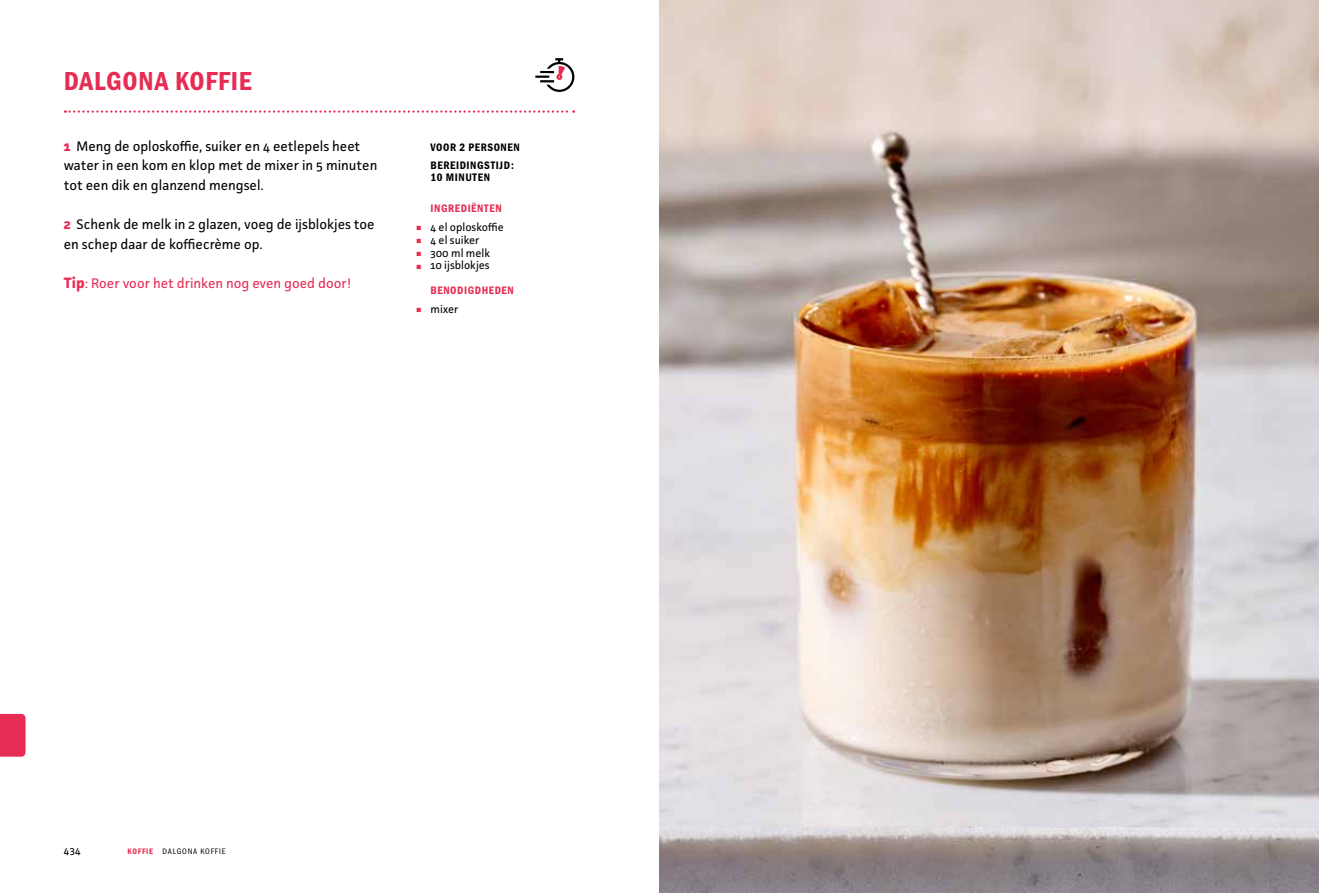
<style>
.page{position:relative;width:1319px;height:893px;background:#fff}
.page>*{position:absolute;margin:0;border:0;box-sizing:border-box;transform-origin:0 0}
.t1{font:39.15px "Franklin Gothic URW Con Boo";color:#e72c53;scale:1.15 1}
.t2{font:27px "Franklin Gothic URW Con Dem";letter-spacing:.025em;color:#e72c53}
.t3{font:13.8px/19.6px "Facit";color:#000}
.t4{font:13.8px "Facit";color:#e72c53}
.t5{font:11.25px "Facit";color:#000}
.t6{font:11.25px/18.3px "Franklin Gothic URW Con Dem";letter-spacing:.05em;color:#000}
.t7{font:11.25px "Franklin Gothic URW Con Dem";letter-spacing:.05em;color:#e72c53}
.t8{font:10.95px "Facit";color:#000}
.t9{font:8.25px "Franklin Gothic URW Con Boo";color:#000}
.s1{font-weight:700;font-size:14.1px;color:#e72c53}
.s2{font-weight:700;font-size:15px}
.s3{font-family:"Franklin Gothic URW Con Dem";color:#e72c53}
</style>
<div class="page">
<svg style="left:0;top:714px;width:26px;height:43px"></svg>
<img style="left:659px;top:0;width:659px;height:893px">
<svg style="left:65px;top:110px;width:509px;height:3px"></svg>
<div style="left:544px;top:62px;width:30px;height:30px;border:2px solid #000;border-radius:50%"></div>
<svg style="left:540px;top:82px;width:14px;height:3px"></svg>
<svg style="left:535px;top:58px;width:31px;height:24px"></svg>
<h2 class="t2" style="left:64px;top:63px;width:189px">DALGONA KOFFIE</h2>
<p class="t3" style="left:64px;top:136px;width:315px"><span class="s1">1</span> Meng de oploskoffie, suiker en 4 eetlepels heet water in een kom en klop met de mixer in 5 minuten tot een dik en glanzend mengsel.</p>
<p class="t3" style="left:64px;top:215px;width:312px"><span class="s1">2</span> Schenk de melk in 2 glazen, voeg de ijsblokjes toe en schep daar de koffiecrème op.</p>
<p class="t4" style="left:64px;top:275px;width:289px"><span class="s2">Tip</span>: Roer voor het drinken nog even goed door!</p>
<p class="t6" style="left:430px;top:137px;width:91px">VOOR 2 PERSONEN<br>BEREIDINGSTIJD:</p>
<p class="t6" style="left:430px;top:168px;width:61px">10 MINUTEN</p>
<p class="t7" style="left:430px;top:201px;width:73px">INGREDIËNTEN</p>
<h1 class="t1" style="left:413px;top:201px;width:11px">·</h1>
<p class="t5" style="left:430px;top:220px;width:75px">4 el oploskoffie</p>
<h1 class="t1" style="left:413px;top:214px;width:11px">·</h1>
<p class="t5" style="left:430px;top:233px;width:51px">4 el suiker</p>
<h1 class="t1" style="left:413px;top:227px;width:11px">·</h1>
<p class="t5" style="left:430px;top:246px;width:61px">300 ml melk</p>
<h1 class="t1" style="left:413px;top:239px;width:11px">·</h1>
<p class="t5" style="left:430px;top:259px;width:61px">10 ijsblokjes</p>
<p class="t7" style="left:430px;top:283px;width:85px">BENODIGDHEDEN</p>
<h1 class="t1" style="left:413px;top:283px;width:11px">·</h1>
<p class="t5" style="left:430px;top:302px;width:30px">mixer</p>
<p class="t8" style="left:64px;top:843px;width:18px">434</p>
<p class="t9" style="left:128px;top:846px;width:78px"><span class="s3">KOFFIE</span> DALGONA KOFFIE</p>
</div>
